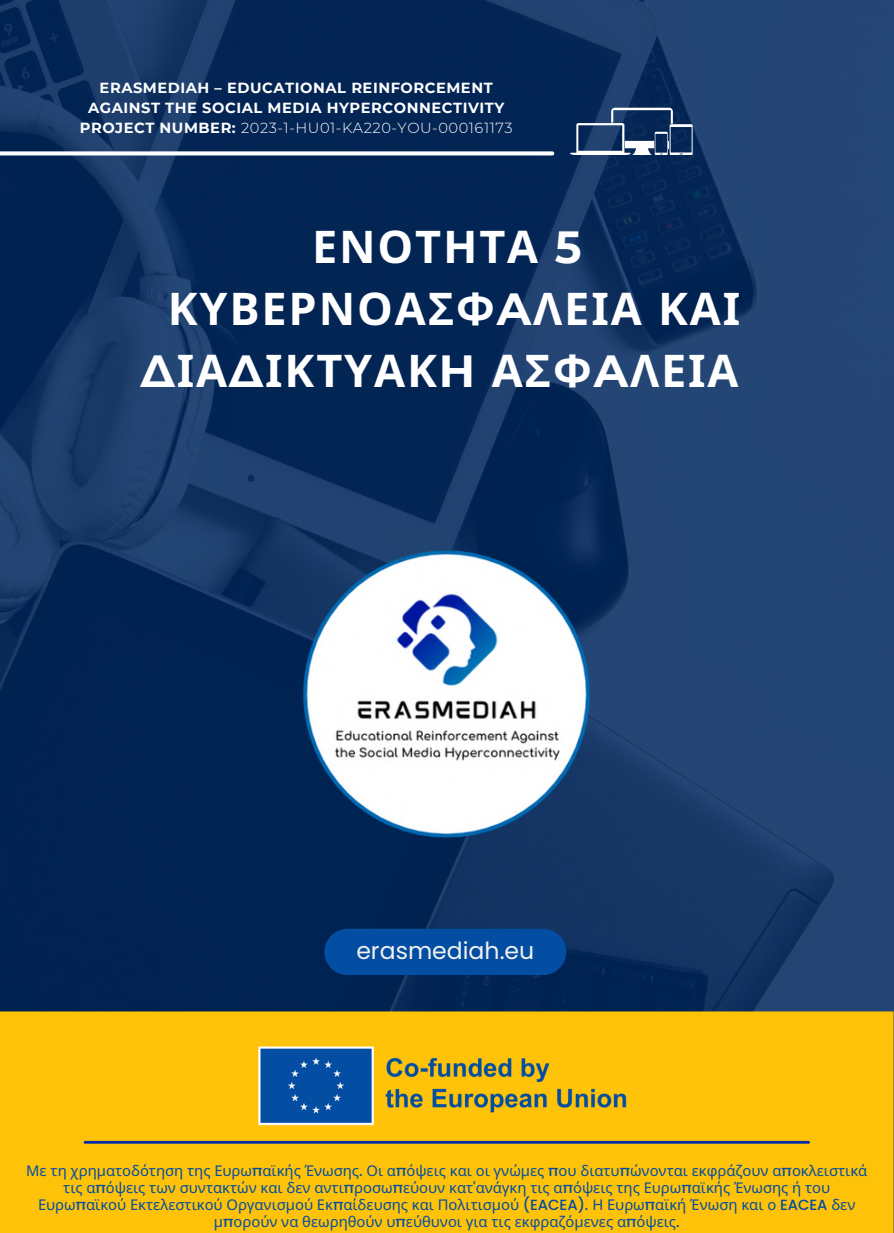
<style>
.page{position:relative;width:894px;height:1233px;background:#fff}
.page>*{position:absolute;margin:0;border:0;box-sizing:border-box;transform-origin:0 0}
.t1{font:700 45px "Noto Sans";letter-spacing:.04em;color:#fff}
.t2{font:23.55px "Poppins";color:#f1f1f1}
.t3{font:14.7px/16.8px "Noto Sans";color:#034da2;text-align:center}
.t4{font:700 14.7px/20px "Montserrat";letter-spacing:.035em;color:#fff;text-align:center}
.s1{font-weight:300}
.s2{font-family:"Montserrat"}
.s3{font-family:"Poppins";font-weight:500}
</style>
<div class="page">
<img style="left:0;top:0;width:893px;height:1011px">
<div style="left:0;top:1011px;width:893px;height:222px;background:#fec209"></div>
<hr style="left:84px;top:1141px;width:725px;height:2px;background:#082ca5">
<svg style="left:0;top:151px;width:554px;height:4px"></svg>
<svg style="left:570px;top:108px;width:122px;height:47px"></svg>
<img style="left:296px;top:543px;width:300px;height:303px">
<img style="left:247px;top:1045px;width:399px;height:82px">
<div style="left:324px;top:929px;width:242px;height:46px;background:#034da2;border-radius:23px"></div>
<p class="t4" style="left:80px;top:78px;width:434px">ERASMEDIAH – EDUCATIONAL REINFORCEMENT<br>AGAINST THE SOCIAL MEDIA HYPERCONNECTIVITY<br>PROJECT NUMBER: <span class="s1">2023-1-HU01-KA220-YOU-000161173</span></p>
<p class="t1" style="left:312px;top:215px;width:271px">ΕΝΟΤΗΤΑ <span class="s2">5</span></p>
<p class="t1" style="left:168px;top:277px;width:574px">ΚΥΒΕΡΝΟΑΣΦ<span class="s2">A</span>ΛΕΙΑ ΚΑΙ</p>
<p class="t1" style="left:140px;top:339px;width:599px"><span class="s2">Δ</span>ΙΑ<span class="s2">Δ</span>ΙΚΤΥΑΚ<span class="s2">H</span> ΑΣΦ<span class="s2">A</span>ΛΕΙΑ</p>
<h1 class="t2" style="left:356px;top:934px;width:179px">erasmediah.eu</h1>
<h2 class="t3" style="left:26px;top:1162px;width:842px">Με τη χρηματοδότηση της Ευρω<span class="s3">π</span>αϊκής Ένωσης<span class="s3">.</span> Οι α<span class="s3">π</span>όψεις και οι γνώμες <span class="s3">π</span>ου διατυ<span class="s3">π</span>ώνονται εκφράζουν α<span class="s3">π</span>οκλειστικά τις α<span class="s3">π</span>όψεις των συντακτών και δεν αντι<span class="s3">π</span>ροσω<span class="s3">π</span>εύουν κατ<span class="s3">'</span>ανάγκη τις α<span class="s3">π</span>όψεις της Ευρω<span class="s3">π</span>αϊκής Ένωσης ή του Ευρω<span class="s3">π</span>αϊκού Εκτελεστικού Οργανισμού Εκ<span class="s3">π</span>αίδευσης και Πολιτισμού <span class="s3">(EACEA).</span> Η Ευρω<span class="s3">π</span>αϊκή Ένωση και ο <span class="s3">EACEA</span> δεν μ<span class="s3">π</span>ορούν να θεωρηθούν υ<span class="s3">π</span>εύθυνοι για τις εκφραζόμενες α<span class="s3">π</span>όψεις<span class="s3">.</span></h2>
</div>
